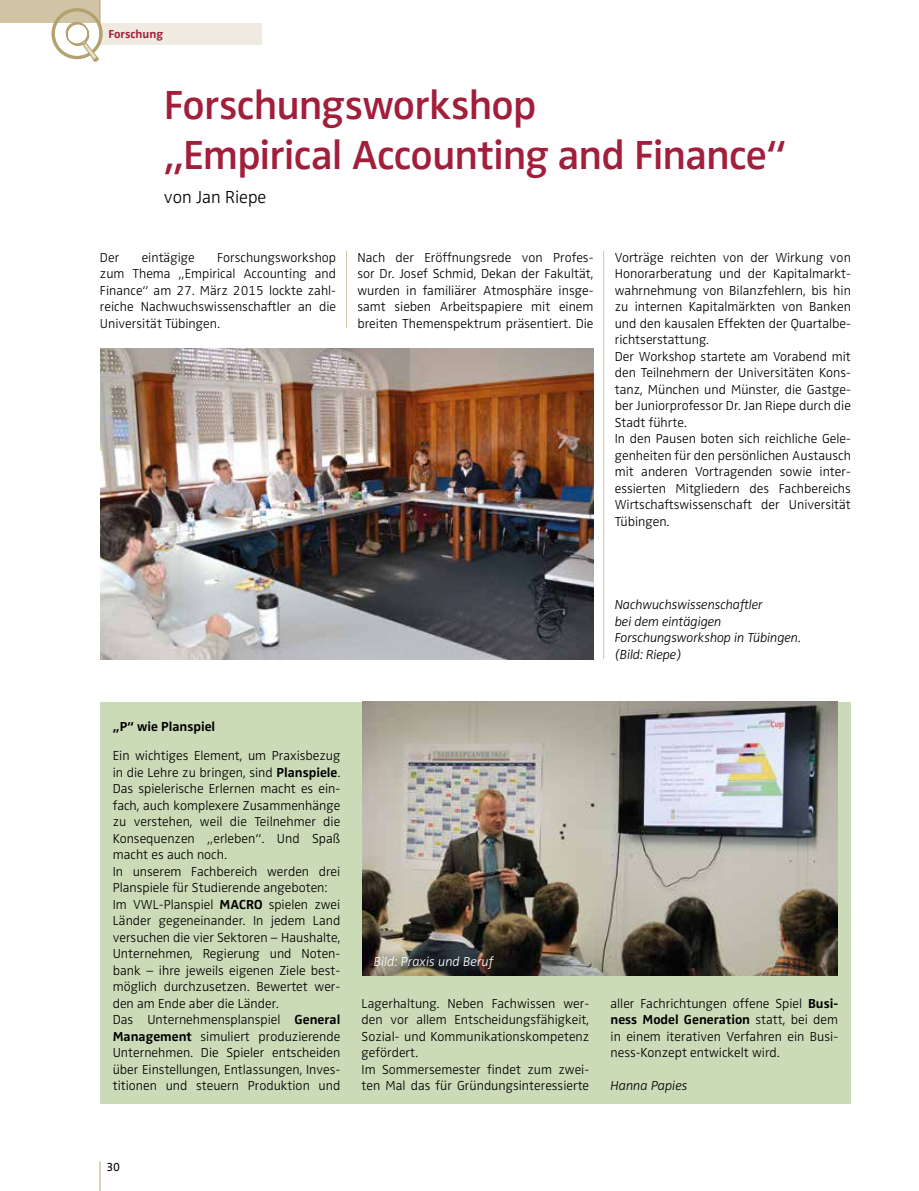
<style>
.page{position:relative;width:919px;height:1191px;background:#fff}
.page>*{position:absolute;margin:0;border:0;box-sizing:border-box;transform-origin:0 0}
.t1{font:600 42px/50.4px "Zwo OT";letter-spacing:-.02em;color:#a21e3b}
.t2{font:300 18px "Zwo OT";color:#000}
.t3{font:300 13.5px/16.5px "Zwo OT";color:#000;text-align:justify}
.t4{font:italic 300 13.5px/16.5px "Zwo OT";letter-spacing:-.01em;color:#000}
.t5{font:italic 300 13.5px "Zwo OT";color:#fff}
.t6{font:700 13.5px "Zwo OT";color:#000}
.t7{font:700 12px "Zwo OT";color:#a21e3b}
.t8{font:12px "Zwo OT";color:#000}
.s1{font-weight:700}
</style>
<div class="page">
<div style="left:0;top:0;width:100px;height:23px;background:#d1c4a6"></div>
<div style="left:100px;top:23px;width:161px;height:22px;background:#efebe1"></div>
<hr style="left:99px;top:1161px;width:2px;height:30px;background:#d1c4a6">
<hr style="left:100px;top:0;width:1px;height:45px;background:#b3a16e">
<div style="left:51px;top:8px;width:52px;height:51px;border:3px solid #b3a16e;border-radius:50%"></div>
<svg style="left:59px;top:22px;width:40px;height:40px"></svg>
<hr style="left:346px;top:251px;width:1px;height:77px;background:#d1c4a6">
<img style="left:100px;top:349px;width:493px;height:310px">
<div style="left:100px;top:702px;width:750px;height:401px;background:#cbdab7"></div>
<img style="left:362px;top:702px;width:475px;height:273px">
<hr style="left:603px;top:251px;width:1px;height:408px;background:#d1c4a6">
<p class="t7" style="left:108px;top:27px;width:56px">Forschung</p>
<h1 class="t1" style="left:164px;top:80px;width:624px">Forschungsworkshop<br>„Empirical Accounting and Finance“</h1>
<h2 class="t2" style="left:164px;top:187px;width:104px">von Jan Riepe</h2>
<p class="t3" style="left:100px;top:249px;width:237px;text-indent:117px">Forschungsworkshop zum Thema „Empirical Accounting and Finance“ am 27. März 2015 lockte zahl&shy;reiche Nachwuchswissenschaftler an die Universität Tübingen.</p>
<p class="t3" style="left:357px;top:249px;width:237px">Nach der Eröffnungsrede von Profes&shy;sor Dr. Josef Schmid, Dekan der Fakultät, wurden in familiärer Atmosphäre insge&shy;samt sieben Arbeitspapiere mit einem breiten Themenspektrum präsentiert. Die</p>
<p class="t3" style="left:614px;top:249px;width:238px;text-align:left">Vorträge reichten von der Wirkung von Honorarberatung und der Kapitalmarkt&shy;wahrnehmung von Bilanzfehlern, bis hin zu internen Kapitalmärkten von Banken und den kausalen Effekten der Quartalbe&shy;richtserstattung.<br>Der Workshop startete am Vorabend mit den Teilnehmern der Universitäten Kons&shy;tanz, München und Münster, die Gastge&shy;ber Juniorprofessor Dr. Jan Riepe durch die Stadt führte.<br>In den Pausen boten sich reichliche Gele&shy;genheiten für den persönlichen Austausch mit anderen Vortragenden sowie inter&shy;essierten Mitgliedern des Fachbereichs Wirtschaftswissenschaft der Universität Tübingen.</p>
<p class="t3" style="left:100px;top:249px;width:21px">Der</p>
<p class="t3" style="left:142px;top:249px;width:55px">eintägige</p>
<p class="t4" style="left:614px;top:597px;width:188px">Nachwuchswissenschaftler<br>bei dem eintägigen<br>Forschungsworkshop in Tübingen. (Bild: Riepe)</p>
<p class="t6" style="left:113px;top:718px;width:104px">„P“ wie Planspiel</p>
<p class="t3" style="left:113px;top:747px;width:229px;text-align:left">Ein wichtiges Element, um Praxisbezug in die Lehre zu bringen, sind <span class="s1">Planspiele</span>.<br>Das spielerische Erlernen macht es ein&shy;fach, auch komplexere Zusammenhänge zu verstehen, weil die Teilnehmer die Konsequenzen „erleben“. Und Spaß macht es auch noch.<br>In unserem Fachbereich werden drei Planspiele für Studierende angeboten:<br>Im VWL-Planspiel <span class="s1">MACRO</span> spielen zwei Länder gegeneinander. In jedem Land versuchen die vier Sektoren – Haushalte, Unternehmen, Regierung und Noten&shy;bank – ihre jeweils eigenen Ziele best&shy;möglich durchzusetzen. Bewertet wer&shy;den am Ende aber die Länder.<br>Das Unternehmensplanspiel <span class="s1">General Management</span> simuliert produzierende Unternehmen. Die Spieler entscheiden über Einstellungen, Entlassungen, Inves&shy;titionen und steuern Produktion und</p>
<p class="t5" style="left:373px;top:953px;width:121px">Bild: Praxis und Beruf</p>
<p class="t3" style="left:361px;top:995px;width:229px;text-align:left">Lagerhaltung. Neben Fachwissen wer&shy;den vor allem Entscheidungsfähigkeit, Sozial- und Kommunikationskompetenz gefördert.<br>Im Sommersemester findet zum zwei&shy;ten Mal das für Gründungsinteressierte</p>
<p class="t3" style="left:610px;top:995px;width:229px">aller Fachrichtungen offene Spiel <span class="s1">Busi&shy;ness Model Generation</span> statt, bei dem in einem iterativen Verfahren ein Busi&shy;ness-Konzept entwickelt wird.</p>
<p class="t4" style="left:610px;top:1077px;width:79px">Hanna Papies</p>
<p class="t8" style="left:106px;top:1159px;width:15px">30</p>
</div>
